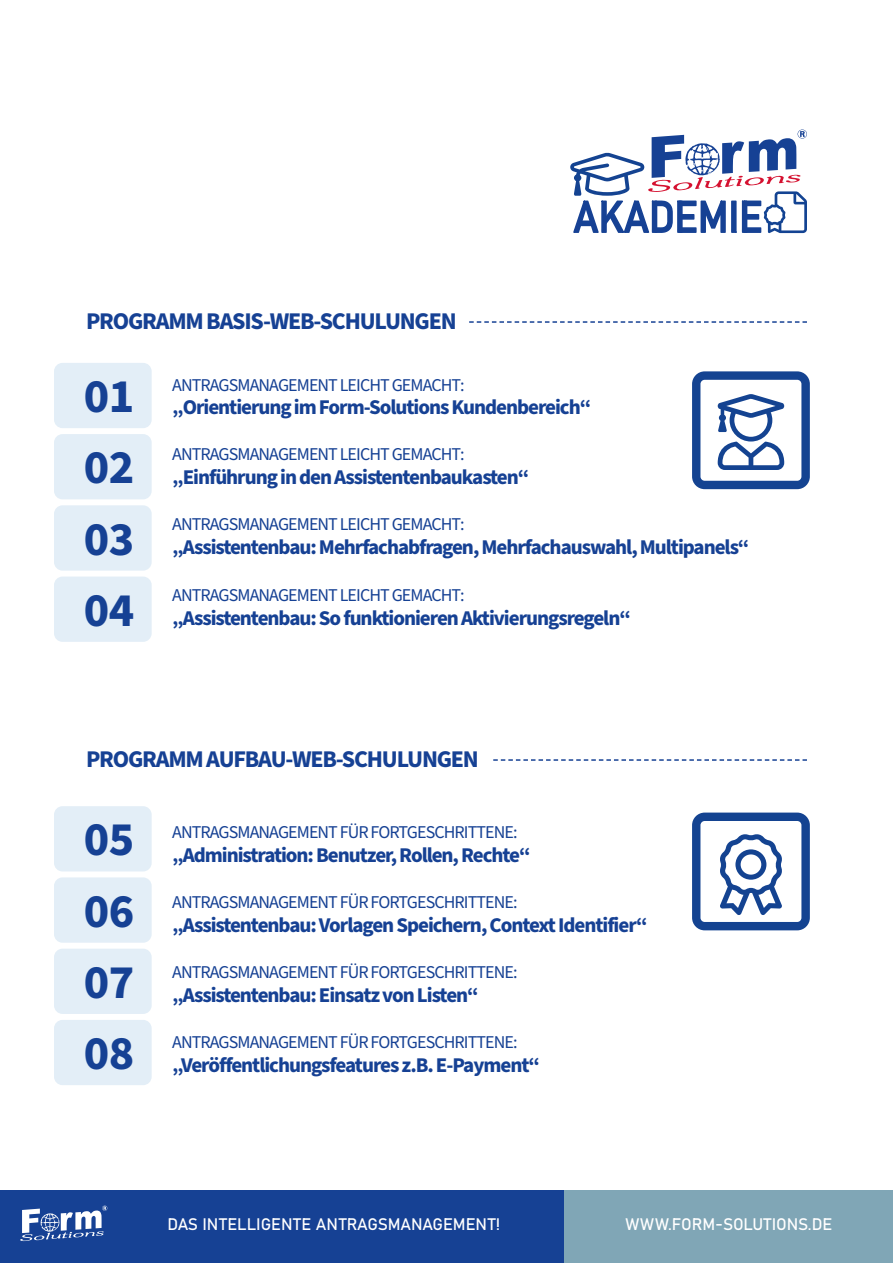
<style>
.page{position:relative;width:893px;height:1263px;background:#fff}
.page>*{position:absolute;margin:0;border:0;box-sizing:border-box;transform-origin:0 0}
.t1{font:700 48px/71.2px "Source Sans Pro";letter-spacing:-.01em;color:#164194;text-align:justify}
.t2{font:700 24px "Source Sans Pro";letter-spacing:-.05em;color:#164194}
.t3{font:700 21px "Source Sans Pro";letter-spacing:-.05em;color:#164194}
.t4{font:18px "Source Sans Pro";letter-spacing:-.05em;color:#164194}
.t5{font:16.5px "Bahnschrift";color:#fff}
</style>
<div class="page">
<div style="left:54px;top:877px;width:98px;height:66px;background:#e3eef7;border-radius:9px"></div>
<div style="left:54px;top:949px;width:98px;height:65px;background:#e3eef7;border-radius:9px"></div>
<div style="left:54px;top:1020px;width:98px;height:65px;background:#e3eef7;border-radius:9px"></div>
<div style="left:54px;top:806px;width:98px;height:65px;background:#e3eef7;border-radius:9px"></div>
<div style="left:54px;top:434px;width:98px;height:65px;background:#e3eef7;border-radius:9px"></div>
<div style="left:54px;top:505px;width:98px;height:66px;background:#e3eef7;border-radius:9px"></div>
<div style="left:54px;top:576px;width:98px;height:66px;background:#e3eef7;border-radius:9px"></div>
<div style="left:54px;top:363px;width:98px;height:65px;background:#e3eef7;border-radius:9px"></div>
<svg style="left:692px;top:371px;width:118px;height:118px"></svg>
<svg style="left:570px;top:129px;width:237px;height:104px"></svg>
<div style="left:0;top:1191px;width:565px;height:72px;background:#164194"></div>
<div style="left:565px;top:1191px;width:328px;height:72px;background:#80a6b6"></div>
<svg style="left:20px;top:1205px;width:87px;height:36px"></svg>
<svg style="left:493px;top:759px;width:314px;height:2px"></svg>
<svg style="left:469px;top:321px;width:338px;height:2px"></svg>
<svg style="left:692px;top:812px;width:118px;height:118px"></svg>
<p class="t2" style="left:86px;top:304px;width:372px">PROGRAMM BASIS-WEB-SCHULUNGEN</p>
<h1 class="t1" style="left:84px;top:362px;width:52px">01</h1>
<h1 class="t1" style="left:84px;top:433px;width:52px">02<br>03<br>04</h1>
<p class="t4" style="left:172px;top:373px;width:294px">ANTRAGSMANAGEMENT LEICHT GEMACHT:</p>
<p class="t3" style="left:172px;top:393px;width:421px">„Orientierung im Form-Solutions Kundenbereich“</p>
<p class="t4" style="left:172px;top:442px;width:294px">ANTRAGSMANAGEMENT LEICHT GEMACHT:</p>
<p class="t3" style="left:172px;top:462px;width:359px">„Einführung in den Assistentenbaukasten“</p>
<p class="t4" style="left:172px;top:512px;width:294px">ANTRAGSMANAGEMENT LEICHT GEMACHT:</p>
<p class="t3" style="left:172px;top:532px;width:579px">„Assistentenbau: Mehrfachabfragen, Mehrfachauswahl, Multipanels“</p>
<p class="t4" style="left:172px;top:583px;width:294px">ANTRAGSMANAGEMENT LEICHT GEMACHT:</p>
<p class="t3" style="left:172px;top:604px;width:460px">„Assistentenbau: So funktionieren Aktivierungsregeln“</p>
<p class="t2" style="left:86px;top:742px;width:394px">PROGRAMM AUFBAU-WEB-SCHULUNGEN</p>
<h1 class="t1" style="left:84px;top:805px;width:52px">05<br>06<br>07<br>08</h1>
<p class="t4" style="left:172px;top:820px;width:347px">ANTRAGSMANAGEMENT FÜR FORTGESCHRITTENE:</p>
<p class="t3" style="left:172px;top:841px;width:360px">„Administration: Benutzer, Rollen, Rechte“</p>
<p class="t4" style="left:172px;top:890px;width:347px">ANTRAGSMANAGEMENT FÜR FORTGESCHRITTENE:</p>
<p class="t3" style="left:172px;top:910px;width:477px">„Assistentenbau: Vorlagen Speichern, Context Identifier“</p>
<p class="t4" style="left:172px;top:960px;width:347px">ANTRAGSMANAGEMENT FÜR FORTGESCHRITTENE:</p>
<p class="t3" style="left:172px;top:980px;width:308px">„Assistentenbau: Einsatz von Listen“</p>
<p class="t4" style="left:172px;top:1029px;width:347px">ANTRAGSMANAGEMENT FÜR FORTGESCHRITTENE:</p>
<p class="t3" style="left:172px;top:1050px;width:369px">„Veröffentlichungsfeatures z.B. E-Payment“</p>
<p class="t5" style="left:167px;top:1212px;width:334px">DAS INTELLIGENTE ANTRAGSMANAGEMENT!</p>
<p class="t5" style="left:625px;top:1212px;width:208px">WWW.FORM-SOLUTIONS.DE</p>
</div>
